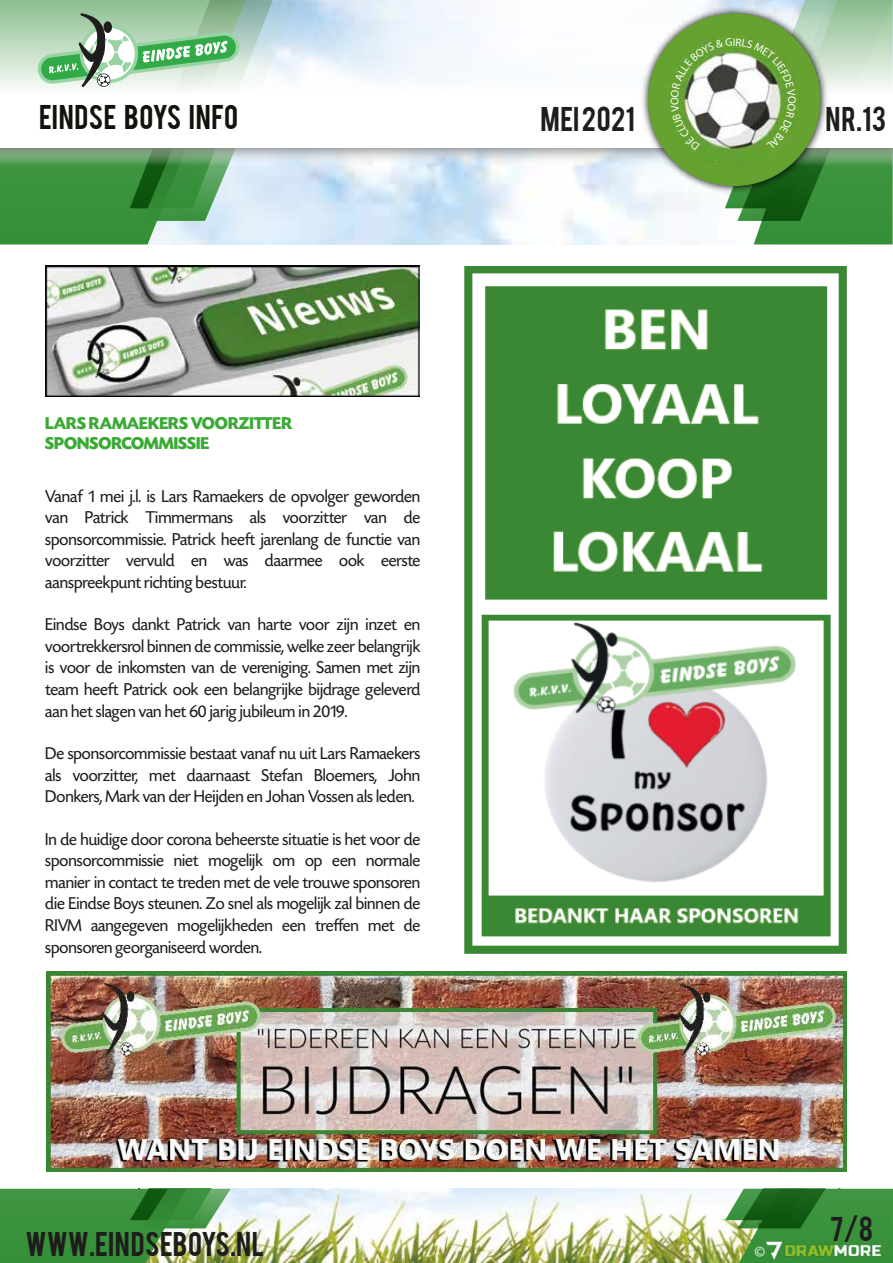
<style>
.page{position:relative;width:893px;height:1263px;background:#fff}
.page>*{position:absolute;margin:0;border:0;box-sizing:border-box;transform-origin:0 0}
.t1{font:27px "Bebas";letter-spacing:.015em;color:#1d1d1b}
.t2{font:27px "Bebas";letter-spacing:.02em;color:#13110c}
.t3{font:18px/21.6px "Today SHOP";color:#1d1d1b;text-align:justify}
.t4{font:700 18px/19.4px "Today SHOP";color:#3aaa35}
.t5{font:15.9px "Myriad Pro";color:#fff}
</style>
<div class="page">
<img style="left:273px;top:1189px;width:452px;height:74px">
<svg style="left:725px;top:1189px;width:168px;height:74px;background:#468e42"></svg>
<svg style="left:0;top:1189px;width:273px;height:74px;background:#69a764"></svg>
<svg style="left:0;top:168px;width:246px;height:76px;background:#66aa6f"></svg>
<svg style="left:0;top:148px;width:637px;height:20px"></svg>
<svg style="left:0;top:0;width:671px;height:93px"></svg>
<img style="left:637px;top:3px;width:34px;height:194px">
<div style="left:648px;top:14px;width:172px;height:172px;background:#66a230;border-radius:50%"></div>
<svg style="left:38px;top:0;width:260px;height:221px"></svg>
<img style="left:762px;top:1237px;width:123px;height:26px">
<img style="left:46px;top:266px;width:374px;height:130px">
<img style="left:47px;top:971px;width:799px;height:200px">
<img style="left:465px;top:266px;width:381px;height:687px">
<svg style="left:671px;top:0;width:222px;height:244px"></svg>
<h1 class="t2" style="left:39px;top:97px;width:201px">EINDSE BOYS INFO</h1>
<p class="t4" style="left:45px;top:414px;width:248px">LARS RAMAEKERS VOORZITTER<br>SPONSORCOMMISSIE</p>
<p class="t3" style="left:45px;top:486px;width:377px">Vanaf 1 mei j.l. is Lars Ramaekers de opvolger geworden van Patrick Timmermans als voorzitter van de sponsorcommissie. Patrick heeft jarenlang de functie van voorzitter vervuld en was daarmee ook eerste aanspreekpunt richting bestuur.</p>
<p class="t3" style="left:45px;top:614px;width:377px">Eindse Boys dankt Patrick van harte voor zijn inzet en voortrekkersrol binnen de commissie, welke zeer belangrijk is voor de inkomsten van de vereniging. Samen met zijn team heeft Patrick ook een belangrijke bijdrage geleverd aan het slagen van het 60 jarig jubileum in 2019.</p>
<p class="t3" style="left:45px;top:743px;width:377px">De sponsorcommissie bestaat vanaf nu uit Lars Ramaekers als voorzitter, met daarnaast Stefan Bloemers, John Donkers, Mark van der Heijden en Johan Vossen als leden.</p>
<p class="t3" style="left:45px;top:828px;width:377px">In de huidige door corona beheerste situatie is het voor de sponsorcommissie niet mogelijk om op een normale manier in contact te treden met de vele trouwe sponsoren die Eindse Boys steunen. Zo snel als mogelijk zal binnen de RIVM aangegeven mogelijkheden een treffen met de sponsoren georganiseerd worden.</p>
<h1 class="t1" style="left:26px;top:1224px;width:240px">WWW.EINDSEBOYS.NL</h1>
<h1 class="t1" style="left:540px;top:99px;width:96px">MEI 2021</h1>
<h1 class="t1" style="left:826px;top:99px;width:62px">NR.13</h1>
<p class="t5" style="left:754px;top:1242px;width:12px">©</p>
<h1 class="t1" style="left:830px;top:1209px;width:45px">7/8</h1>
</div>
